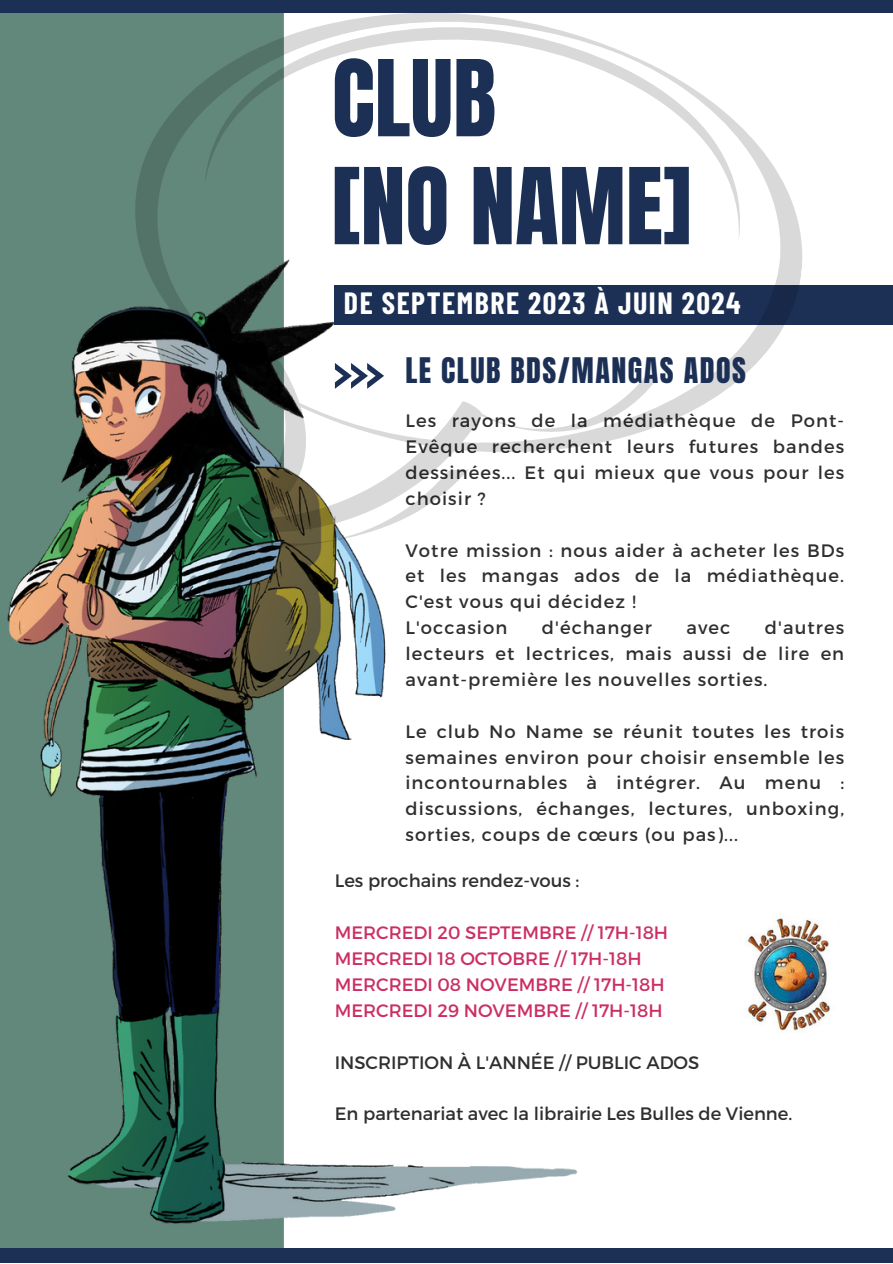
<style>
.page{position:relative;width:893px;height:1264px;background:#fff}
.page>*{position:absolute;margin:0;border:0;box-sizing:border-box;transform-origin:0 0}
.t1{font:89.85px "Anton";color:#1c3055}
.t2{font:700 30px "Barlow Condensed";letter-spacing:.05em;color:#fff}
.t3{font:30px "Anton";letter-spacing:.05em;color:#1c3055}
.t4{font:18px/25.8px "Montserrat";letter-spacing:.06em;color:#302f2f;text-align:justify}
.t5{font:18px "Montserrat";color:#cb2e65}
.t6{font:18px "Montserrat";color:#302f2f}
</style>
<div class="page">
<div style="left:0;top:0;width:284px;height:1262px;background:#62877b"></div>
<img style="left:7px;top:327px;width:570px;height:921px">
<div style="left:0;top:0;width:892px;height:12px;background:#1c3055"></div>
<div style="left:0;top:1248px;width:892px;height:14px;background:#1c3055"></div>
<div style="left:335px;top:285px;width:557px;height:39px;background:#1c3055"></div>
<svg style="left:91px;top:12px;width:734px;height:575px"></svg>
<svg style="left:204px;top:12px;width:554px;height:233px"></svg>
<svg style="left:244px;top:446px;width:225px;height:122px"></svg>
<svg style="left:335px;top:363px;width:49px;height:26px"></svg>
<img style="left:745px;top:918px;width:85px;height:115px">
<p class="t1" style="left:332px;top:34px;width:166px">CLUB</p>
<p class="t1" style="left:332px;top:142px;width:361px">[NO NAME]</p>
<p class="t2" style="left:344px;top:283px;width:398px">DE SEPTEMBRE 2023 À JUIN 2024</p>
<p class="t3" style="left:405px;top:349px;width:342px">LE CLUB BDS/MANGAS ADOS</p>
<p class="t4" style="left:405px;top:407px;width:440px">Les rayons de la médiathèque de Pont-Evêque recherchent leurs futures bandes dessinées... Et qui mieux que vous pour les choisir ?</p>
<p class="t4" style="left:405px;top:536px;width:440px">Votre mission : nous aider à acheter les BDs et les mangas ados de la médiathèque.<br>C'est vous qui décidez !</p>
<p class="t4" style="left:405px;top:614px;width:103px">L'occasion</p>
<p class="t4" style="left:542px;top:614px;width:112px">d'échanger</p>
<p class="t4" style="left:686px;top:614px;width:45px">avec</p>
<p class="t4" style="left:405px;top:614px;width:440px;text-indent:359px">d'autres lecteurs et lectrices, mais aussi de lire en avant-première les nouvelles sorties.</p>
<p class="t4" style="left:405px;top:717px;width:440px">Le club No Name se réunit toutes les trois semaines environ pour choisir ensemble les incontournables à intégrer. Au menu : discussions, échanges, lectures, unboxing, sorties, coups de cœurs (ou pas)...</p>
<p class="t6" style="left:335px;top:869px;width:246px">Les prochains rendez-vous :</p>
<p class="t5" style="left:335px;top:921px;width:335px">MERCREDI 20 SEPTEMBRE // 17H-18H</p>
<p class="t5" style="left:335px;top:946px;width:308px">MERCREDI 18 OCTOBRE // 17H-18H</p>
<p class="t5" style="left:335px;top:972px;width:331px">MERCREDI 08 NOVEMBRE // 17H-18H</p>
<p class="t5" style="left:335px;top:998px;width:329px">MERCREDI 29 NOVEMBRE // 17H-18H</p>
<p class="t6" style="left:335px;top:1050px;width:366px">INSCRIPTION À L'ANNÉE // PUBLIC ADOS</p>
<p class="t6" style="left:335px;top:1102px;width:459px">En partenariat avec la librairie Les Bulles de Vienne.</p>
</div>
